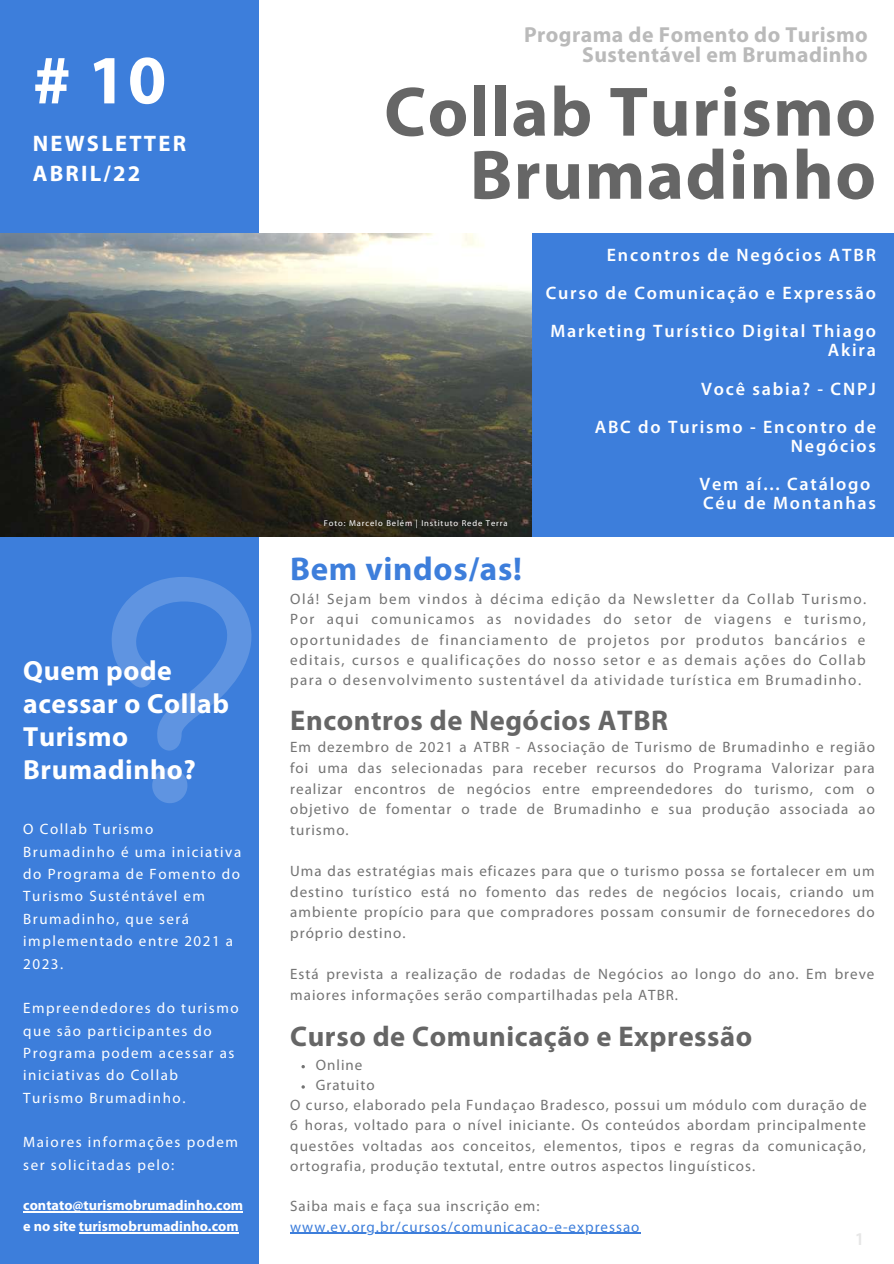
<style>
.page{position:relative;width:894px;height:1264px;background:#fff}
.page>*{position:absolute;margin:0;border:0;box-sizing:border-box;transform-origin:0 0}
.t1{font:700 70.5px/63px "Myriad Pro";letter-spacing:.02em;color:#666;text-align:right}
.t2{font:700 69.6px "Myriad Pro";color:#fff}
.t3{font:600 34.8px "Myriad Pro";letter-spacing:.02em;color:#fff}
.t4{font:700 33px "Myriad Pro";letter-spacing:.02em;color:#3d7edb}
.t5{font:700 28.5px "Myriad Pro";letter-spacing:.02em;color:#666}
.t6{font:700 27.75px/32.7px "Myriad Pro";letter-spacing:.02em;color:#fff}
.t7{font:700 22.5px/30.5px "Myriad Pro";letter-spacing:.1em;color:#fff}
.t8{font:700 21.75px/20.2px "Myriad Pro";letter-spacing:.02em;color:#bababa;text-align:right}
.t9{font:600 18px/38.2px "Myriad Pro";letter-spacing:.1em;color:#fff;text-align:justify}
.t10{font:600 18px "Myriad Pro";color:#e6e6e6}
.t11{font:15px/20.7px "Myriad Pro";letter-spacing:.065em;color:#737373;text-align:justify}
.t12{font:15px/22.4px "Myriad Pro";letter-spacing:.1em;color:#fff}
.t13{font:15px "Myriad Pro";letter-spacing:.065em;color:#3d7edb}
.t14{font:700 14.25px/21.3px "Myriad Pro";color:#fff}
.t15{font:8.55px "Myriad Pro";letter-spacing:.1em;color:#fff}
</style>
<div class="page">
<div style="left:0;top:0;width:259px;height:1263px;background:#3d7edb"></div>
<img style="left:0;top:233px;width:532px;height:303px">
<svg style="left:111px;top:577px;width:141px;height:173px"></svg>
<svg style="left:152px;top:768px;width:35px;height:35px"></svg>
<div style="left:532px;top:233px;width:361px;height:303px;background:#3d7edb"></div>
<hr style="left:23px;top:1210px;width:220px;height:2px;background:#fff">
<hr style="left:79px;top:1232px;width:159px;height:1px;background:#fff">
<svg style="left:301px;top:1065px;width:4px;height:3px"></svg>
<hr style="left:290px;top:1232px;width:350px;height:1px;background:#3d7edb">
<h2 class="t2" style="left:33px;top:51px;width:135px"># 10</h2>
<h3 class="t7" style="left:33px;top:130px;width:155px">NEWSLETTER<br>ABRIL/22</h3>
<h3 class="t6" style="left:23px;top:657px;width:207px">Quem pode acessar o Collab<br>Turismo<br>Brumadinho?</h3>
<p class="t12" style="left:23px;top:819px;width:219px">O Collab Turismo<br>Brumadinho é uma iniciativa do Programa de Fomento do<br>Turismo Susténtável em<br>Brumadinho, que será implementado entre 2021 a<br>2023.</p>
<p class="t12" style="left:23px;top:998px;width:217px">Empreendedores do turismo que são participantes do<br>Programa podem acessar as iniciativas do Collab<br>Turismo Brumadinho.</p>
<p class="t12" style="left:23px;top:1132px;width:216px">Maiores informações podem ser solicitadas pelo:</p>
<p class="t14" style="left:23px;top:1195px;width:221px">contato@turismobrumadinho.com e no site turismobrumadinho.com</p>
<h3 class="t8" style="left:524px;top:26px;width:345px">Programa de Fomento do Turismo<br>Sustentável em Brumadinho</h3>
<h1 class="t1" style="left:384px;top:86px;width:493px">Collab Turismo<br>Brumadinho</h1>
<p class="t15" style="left:324px;top:519px;width:185px">Foto: Marcelo Belém | Instituto Rede Terra</p>
<h3 class="t3" style="left:634px;top:249px;width:243px">NESTA EDIÇÃO:</h3>
<p class="t9" style="left:545px;top:237px;width:332px;text-indent:61px">Encontros de Negócios ATBR Curso de Comunicação e Expressão Marketing Turístico Digital Thiago</p>
<p class="t9" style="left:594px;top:332px;width:283px;text-align:right">Akira<br>Você sabia? - CNPJ<br>ABC do Turismo - Encontro de</p>
<p class="t9" style="left:699px;top:428px;width:178px;text-indent:91px">Negócios<br>Vem aí... Catálogo</p>
<p class="t9" style="left:702px;top:486px;width:174px">Céu de Montanhas</p>
<h3 class="t4" style="left:290px;top:555px;width:233px">Bem vindos/as!</h3>
<p class="t11" style="left:290px;top:590px;width:577px;line-height:20.2px">Olá! Sejam bem vindos à décima edição da Newsletter da Collab Turismo.<br>Por aqui comunicamos as novidades do setor de viagens e turismo, oportunidades de financiamento de projetos por produtos bancários e editais, cursos e qualificações do nosso setor e as demais ações do Collab para o desenvolvimento sustentável da atividade turística em Brumadinho.</p>
<h3 class="t5" style="left:290px;top:708px;width:379px">Encontros de Negócios ATBR</h3>
<p class="t11" style="left:290px;top:738px;width:586px">Em dezembro de 2021 a ATBR - Associação de Turismo de Brumadinho e região foi uma das selecionadas para receber recursos do Programa Valorizar para realizar encontros de negócios entre empreendedores do turismo, com o objetivo de fomentar o trade de Brumadinho e sua produção associada ao turismo.</p>
<p class="t11" style="left:290px;top:862px;width:585px">Uma das estratégias mais eficazes para que o turismo possa se fortalecer em um destino turístico está no fomento das redes de negócios locais, criando um ambiente propício para que compradores possam consumir de fornecedores do próprio destino.</p>
<p class="t11" style="left:290px;top:965px;width:585px">Está prevista a realização de rodadas de Negócios ao longo do ano. Em breve maiores informações serão compartilhadas pela ATBR.</p>
<h3 class="t5" style="left:290px;top:1024px;width:463px">Curso de Comunicação e Expressão</h3>
<p class="t11" style="left:315px;top:1055px;width:48px">Online</p>
<p class="t11" style="left:315px;top:1075px;width:60px">Gratuito</p>
<p class="t11" style="left:290px;top:1095px;width:578px">O curso, elaborado pela Fundaçao Bradesco, possui um módulo com duração de</p>
<p class="t11" style="left:290px;top:1116px;width:577px">6 horas, voltado para o nível iniciante. Os conteúdos abordam principalmente</p>
<p class="t11" style="left:290px;top:1136px;width:577px">questões voltadas aos conceitos, elementos, tipos e regras da comunicação,</p>
<p class="t11" style="left:290px;top:1156px;width:466px">ortografia, produção textutal, entre outros aspectos linguísticos.</p>
<p class="t11" style="left:290px;top:1197px;width:251px">Saiba mais e faça sua inscrição em:</p>
<p class="t13" style="left:290px;top:1220px;width:350px">www.ev.org.br/cursos/comunicacao-e-expressao</p>
<p class="t10" style="left:854px;top:1231px;width:11px">1</p>
</div>
